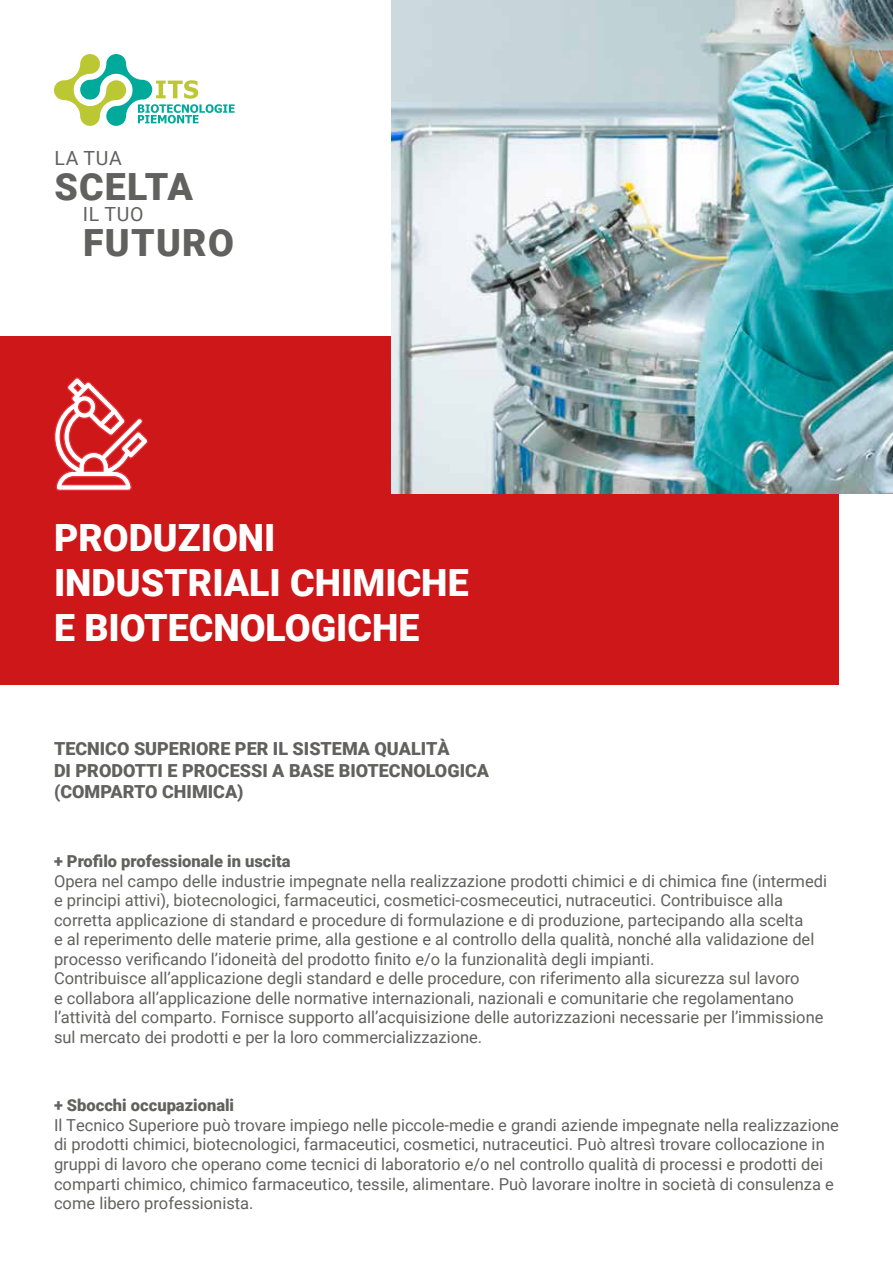
<style>
.page{position:relative;width:893px;height:1263px;background:#fff}
.page>*{position:absolute;margin:0;border:0;box-sizing:border-box;transform-origin:0 0}
.t1{font:900 37.5px/45px "Roboto";color:#fff}
.t2{font:900 37.5px "Roboto";letter-spacing:.03em;color:#616160}
.t3{font:19.5px "Roboto";letter-spacing:.035em;color:#616160}
.t4{font:900 18px/21.6px "Roboto";color:#616160}
.t5{font:16.5px/19.5px "Roboto";color:#616160}
.t6{font:900 16.5px "Roboto";color:#616160}
</style>
<div class="page">
<div style="left:0;top:336px;width:839px;height:349px;background:#cd1719"></div>
<img style="left:391px;top:0;width:502px;height:493px">
<svg style="left:54px;top:54px;width:181px;height:72px"></svg>
<svg style="left:54px;top:377px;width:94px;height:114px"></svg>
<p class="t3" style="left:54px;top:145px;width:69px">LA TUA</p>
<h1 class="t2" style="left:55px;top:160px;width:140px">SCELTA</h1>
<p class="t3" style="left:83px;top:200px;width:62px">IL TUO</p>
<h1 class="t2" style="left:83px;top:216px;width:152px">FUTURO</h1>
<h1 class="t1" style="left:54px;top:514px;width:416px">PRODUZIONI<br>INDUSTRIALI CHIMICHE<br>E BIOTECNOLOGICHE</h1>
<p class="t4" style="left:54px;top:737px;width:437px">TECNICO SUPERIORE PER IL SISTEMA QUALITÀ<br>DI PRODOTTI E PROCESSI A BASE BIOTECNOLOGICA (COMPARTO CHIMICA)</p>
<p class="t6" style="left:54px;top:850px;width:238px">+ Profilo professionale in uscita</p>
<p class="t5" style="left:54px;top:870px;width:775px">Opera nel campo delle industrie impegnate nella realizzazione prodotti chimici e di chimica fine (intermedi e principi attivi), biotecnologici, farmaceutici, cosmetici-cosmeceutici, nutraceutici. Contribuisce alla corretta applicazione di standard e procedure di formulazione e di produzione, partecipando alla scelta<br>e al reperimento delle materie prime, alla gestione e al controllo della qualità, nonché alla validazione del processo verificando l’idoneità del prodotto finito e/o la funzionalità degli impianti.<br>Contribuisce all’applicazione degli standard e delle procedure, con riferimento alla sicurezza sul lavoro<br>e collabora all’applicazione delle normative internazionali, nazionali e comunitarie che regolamentano l’attività del comparto. Fornisce supporto all’acquisizione delle autorizzazioni necessarie per l’immissione sul mercato dei prodotti e per la loro commercializzazione.</p>
<p class="t6" style="left:54px;top:1094px;width:182px">+ Sbocchi occupazionali</p>
<p class="t5" style="left:54px;top:1115px;width:786px">Il Tecnico Superiore può trovare impiego nelle piccole-medie e grandi aziende impegnate nella realizzazione di prodotti chimici, biotecnologici, farmaceutici, cosmetici, nutraceutici. Può altresì trovare collocazione in gruppi di lavoro che operano come tecnici di laboratorio e/o nel controllo qualità di processi e prodotti dei comparti chimico, chimico farmaceutico, tessile, alimentare. Può lavorare inoltre in società di consulenza e come libero professionista.</p>
</div>
